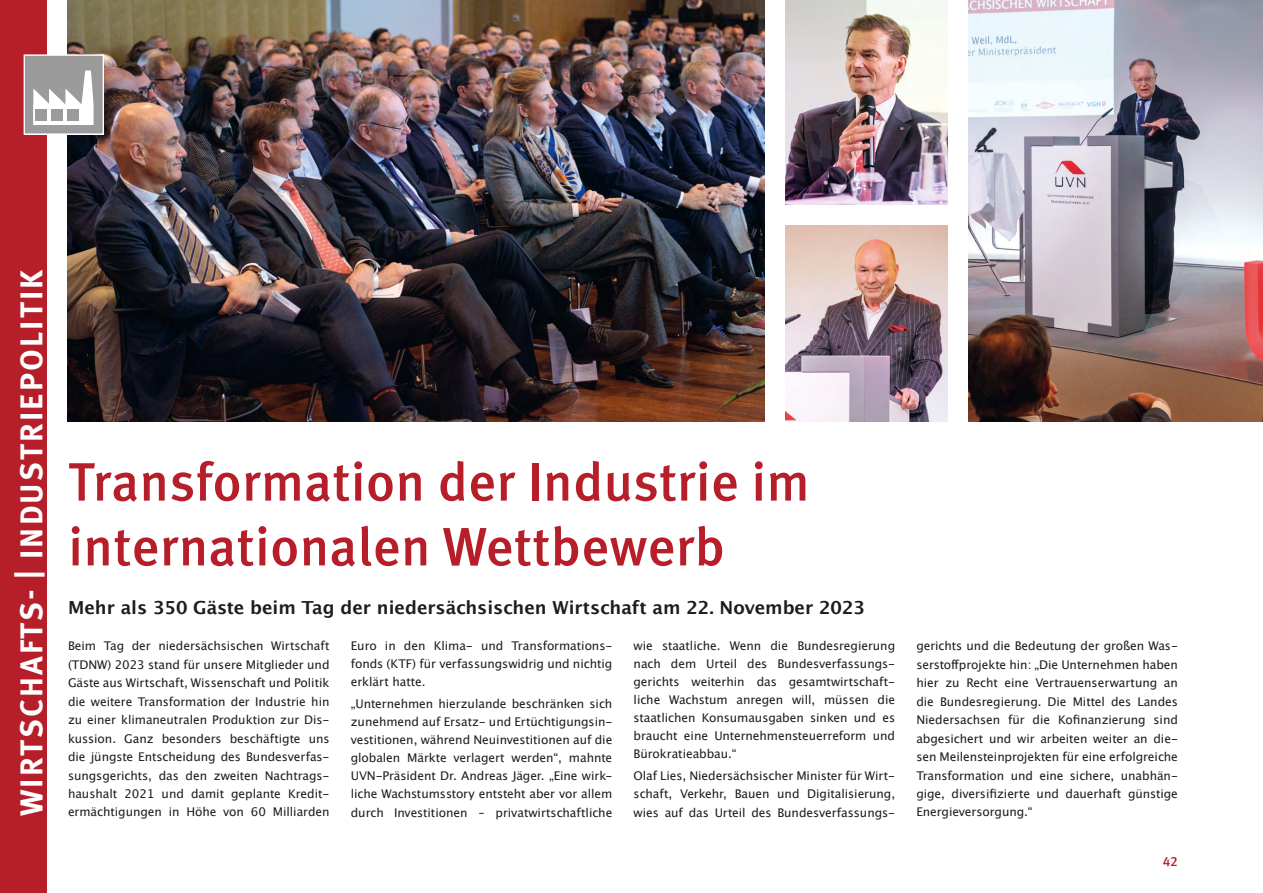
<style>
.page{position:relative;width:1263px;height:893px;background:#fff}
.page>*{position:absolute;margin:0;border:0;box-sizing:border-box;transform-origin:0 0}
.Head_36{font:500 54px/64.8px "Meta Pro";color:#b61f29}
.Kapitel{font:700 31.5px "Meta Pro";letter-spacing:.07em;color:#fff}
.Subhead{font:18px "Lucida San Dem";color:#1d1d1b}
.t1{font:500 13.5px "Meta Pro";color:#b61f29}
.Fließtext{font:12px/18.5px "Lucida San Rom";letter-spacing:-.005em;color:#1d1d1b;text-align:justify}
</style>
<div class="page">
<img style="left:67px;top:0;width:697px;height:422px">
<div style="left:0;top:0;width:47px;height:893px;background:#b61f29"></div>
<img style="left:969px;top:0;width:294px;height:422px">
<img style="left:785px;top:0;width:162px;height:205px">
<svg style="left:26px;top:56px;width:76px;height:77px"></svg>
<div style="left:68px;top:109px;width:11px;height:11px;background:#9c9b9b"></div>
<div style="left:24px;top:54px;width:80px;height:81px;border:1px solid #fff"></div>
<img style="left:785px;top:225px;width:162px;height:197px">
<p class="Kapitel" style="left:7px;top:816px;width:548px;rotate:-90deg">WIRTSCHAFTS- | INDUSTRIEPOLITIK</p>
<p class="Head_36" style="left:68px;top:446px;width:743px">Transformation der Industrie im internationalen Wettbewerb</p>
<p class="Subhead" style="left:68px;top:596px;width:799px">Mehr als 350 Gäste beim Tag der niedersächsischen Wirtschaft am 22. November 2023</p>
<p class="Fließtext" style="left:68px;top:637px;width:263px">Beim Tag der niedersächsischen Wirtschaft (TDNW) 2023 stand für unsere Mitglieder und Gäste aus Wirtschaft, Wissenschaft und Politik die weitere Transformation der Industrie hin zu einer klimaneutralen Produktion zur Dis&shy;kussion. Ganz besonders beschäftigte uns die jüngste Entscheidung des Bundesverfas&shy;sungsgerichts, das den zweiten Nachtrags&shy;haushalt 2021 und damit geplante Kredit&shy;ermächtigungen in Höhe von 60 Milliarden</p>
<p class="Fließtext" style="left:351px;top:637px;width:263px;line-height:18px">Euro in den Klima- und Transformations&shy;fonds (KTF) für verfassungswidrig und nichtig erklärt hatte.</p>
<p class="Fließtext" style="left:634px;top:637px;width:263px;line-height:18px">wie staatliche. Wenn die Bundesregierung nach dem Urteil des Bundesverfassungs&shy;gerichts weiterhin das gesamtwirtschaft&shy;liche Wachstum anregen will, müssen die staatlichen Konsumausgaben sinken und es braucht eine Unternehmensteuerreform und Bürokratieabbau.“</p>
<p class="Fließtext" style="left:634px;top:767px;width:263px;line-height:18px">Olaf Lies, Niedersächsischer Minister für Wirt&shy;schaft, Verkehr, Bauen und Digitalisierung, wies auf das Urteil des Bundesverfassungs-</p>
<p class="Fließtext" style="left:351px;top:695px;width:263px;line-height:18px">„Unternehmen hierzulande beschränken sich zunehmend auf Ersatz- und Ertüchtigungsin&shy;vestitionen, während Neuinvestitionen auf die globalen Märkte verlagert werden“, mahnte UVN-Präsident Dr. Andreas Jäger. „Eine wirk&shy;liche Wachstumsstory entsteht aber vor allem durch Investitionen – privatwirtschaftliche</p>
<p class="Fließtext" style="left:916px;top:637px;width:263px">gerichts und die Bedeutung der großen Was&shy;serstoffprojekte hin: „Die Unternehmen haben hier zu Recht eine Vertrauenserwartung an die Bundesregierung. Die Mittel des Landes Niedersachsen für die Kofinanzierung sind abgesichert und wir arbeiten weiter an die&shy;sen Meilensteinprojekten für eine erfolgreiche Transformation und eine sichere, unabhän&shy;gige, diversifizierte und dauerhaft günstige Energieversorgung.“</p>
<p class="t1" style="left:1163px;top:851px;width:16px">42</p>
</div>
